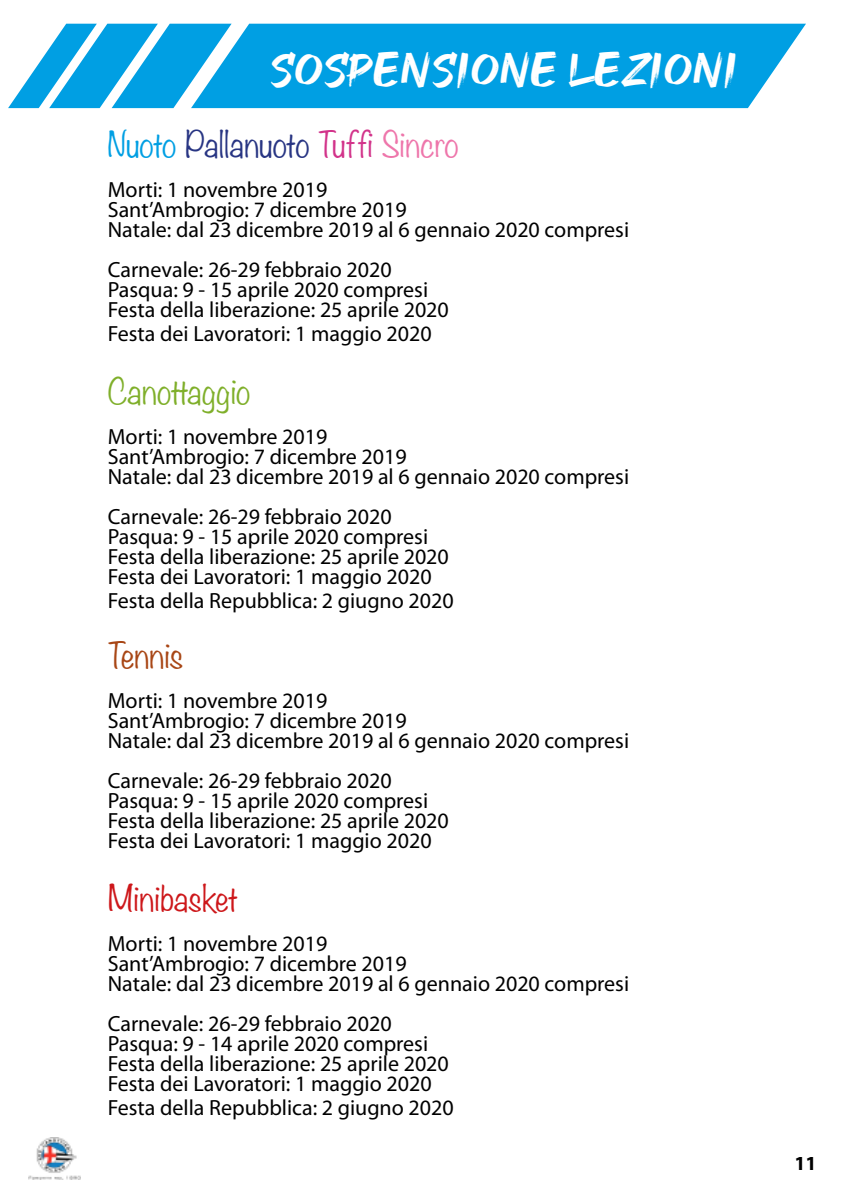
<style>
.page{position:relative;width:851px;height:1191px;background:#fff}
.page>*{position:absolute;margin:0;border:0;box-sizing:border-box;transform-origin:0 0}
.t1{font:48px "GOODBRUSH";letter-spacing:.025em;color:#fff}
.t2{font:300 32px "Noteworthy";color:#283583}
.t3{font:300 32px "Noteworthy";color:#7faf2a}
.t4{font:300 32px "Noteworthy";color:#cd171a}
.t5{font:300 32px "Noteworthy";color:#a84615}
.t6{font:22px/20px "Myriad Pro";color:#000}
.t7{font:700 20px "Myriad Pro";color:#000}
.s1{color:#009fe3}
.s2{color:#d2338a}
.s3{color:#ee76ab}
</style>
<div class="page">
<img style="left:28px;top:1137px;width:52px;height:42px">
<div style="left:231px;top:24px;width:574px;height:84px;background:#009fe3"></div>
<svg style="left:8px;top:24px;width:223px;height:84px"></svg>
<h1 class="t1" style="left:271px;top:42px;width:466px">SOSPENSIONE LEZIONI</h1>
<h2 class="t2" style="left:108px;top:117px;width:352px"><span class="s1">Nuoto</span> Pallanuoto <span class="s2">Tuffi</span> <span class="s3">Sincro</span></h2>
<p class="t6" style="left:108px;top:179px;width:523px">Morti: 1 novembre 2019<br>Sant’Ambrogio: 7 dicembre 2019<br>Natale: dal 23 dicembre 2019 al 6 gennaio 2020 compresi</p>
<p class="t6" style="left:108px;top:259px;width:342px">Carnevale: 26-29 febbraio 2020<br>Pasqua: 9 - 15 aprile 2020 compresi<br>Festa della liberazione: 25 aprile 2020</p>
<p class="t6" style="left:108px;top:323px;width:325px">Festa dei Lavoratori: 1 maggio 2020</p>
<h2 class="t3" style="left:108px;top:363px;width:144px">Canottaggio</h2>
<p class="t6" style="left:108px;top:426px;width:523px">Morti: 1 novembre 2019<br>Sant’Ambrogio: 7 dicembre 2019<br>Natale: dal 23 dicembre 2019 al 6 gennaio 2020 compresi</p>
<p class="t6" style="left:108px;top:506px;width:342px">Carnevale: 26-29 febbraio 2020<br>Pasqua: 9 - 15 aprile 2020 compresi Festa della liberazione: 25 aprile 2020<br>Festa dei Lavoratori: 1 maggio 2020</p>
<p class="t6" style="left:108px;top:590px;width:347px">Festa della Repubblica: 2 giugno 2020</p>
<h2 class="t5" style="left:108px;top:628px;width:77px">Tennis</h2>
<p class="t6" style="left:108px;top:690px;width:523px">Morti: 1 novembre 2019<br>Sant’Ambrogio: 7 dicembre 2019<br>Natale: dal 23 dicembre 2019 al 6 gennaio 2020 compresi</p>
<p class="t6" style="left:108px;top:770px;width:342px">Carnevale: 26-29 febbraio 2020<br>Pasqua: 9 - 15 aprile 2020 compresi Festa della liberazione: 25 aprile 2020<br>Festa dei Lavoratori: 1 maggio 2020</p>
<h2 class="t4" style="left:108px;top:870px;width:132px">Minibasket</h2>
<p class="t6" style="left:108px;top:933px;width:523px">Morti: 1 novembre 2019<br>Sant’Ambrogio: 7 dicembre 2019<br>Natale: dal 23 dicembre 2019 al 6 gennaio 2020 compresi</p>
<p class="t6" style="left:108px;top:1013px;width:342px">Carnevale: 26-29 febbraio 2020<br>Pasqua: 9 - 14 aprile 2020 compresi Festa della liberazione: 25 aprile 2020<br>Festa dei Lavoratori: 1 maggio 2020</p>
<p class="t6" style="left:108px;top:1097px;width:347px">Festa della Repubblica: 2 giugno 2020</p>
<p class="t7" style="left:794px;top:1150px;width:24px">11</p>
</div>
